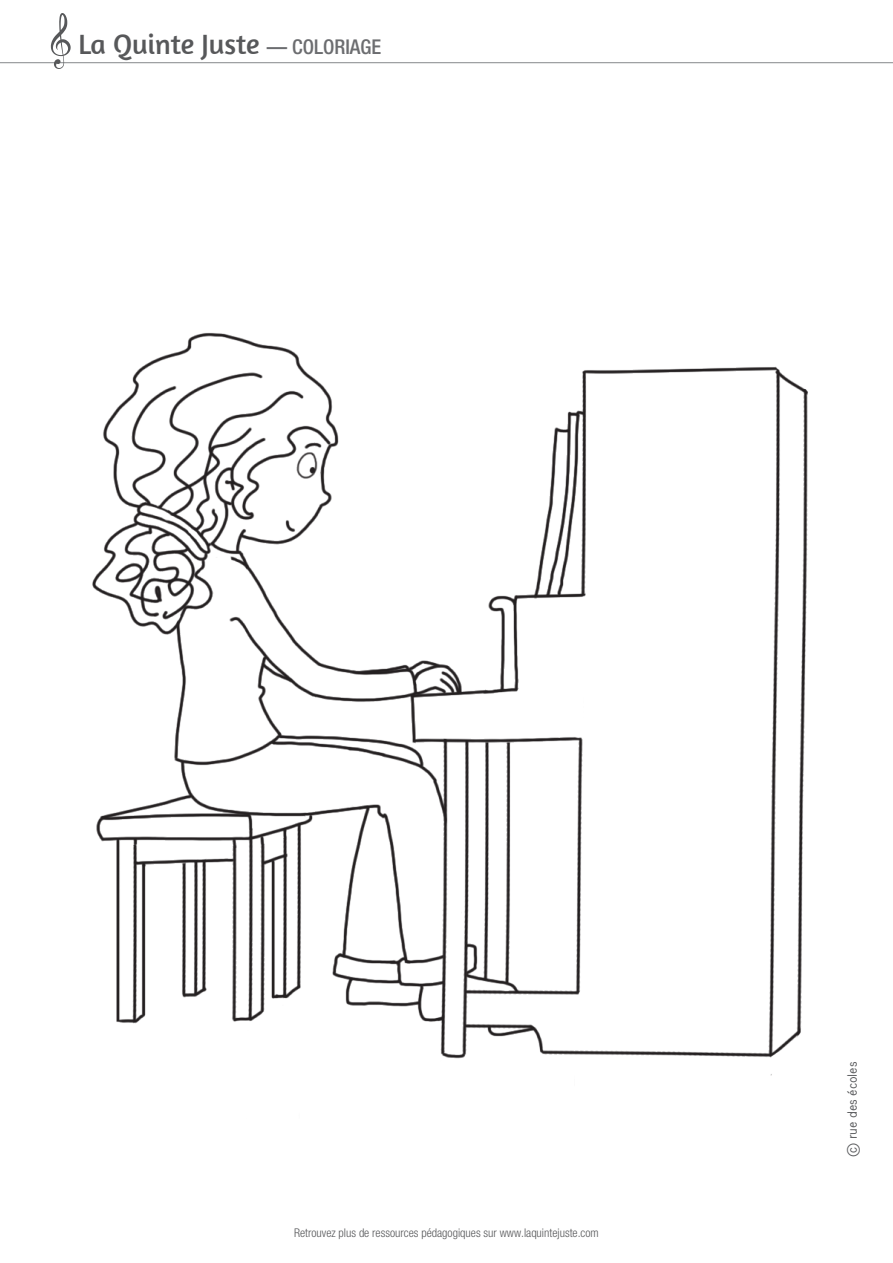
<style>
.page{position:relative;width:893px;height:1263px;background:#fff}
.page>*{position:absolute;margin:0;border:0;box-sizing:border-box;transform-origin:0 0}
.t1{font:28.5px "Amaranth";color:#57585a}
.t2{font:13.5px "Simpliciter Sans";color:#57585a}
.t3{font:300 condensed 12px "Helvetica Neue";color:#57585a}
.s1{font-family:"Helvetica Neue";font-weight:500;font-stretch:condensed;font-size:20.4px;color:#6c6d70}
</style>
<div class="page">
<hr style="left:0;top:62px;width:893px;height:1px;background:#939598">
<svg style="left:51px;top:13px;width:20px;height:56px"></svg>
<img style="left:92px;top:332px;width:716px;height:744px">
<h1 class="t1" style="left:78px;top:28px;width:304px">La Quinte Juste <span class="s1">— COLORIAGE</span></h1>
<p class="t3" style="left:294px;top:1225px;width:306px">Retrouvez plus de ressources pédagogiques sur www.laquintejuste.com</p>
<p class="t2" style="left:842px;top:1157px;width:97px;rotate:-90deg">© rue des écoles</p>
</div>
